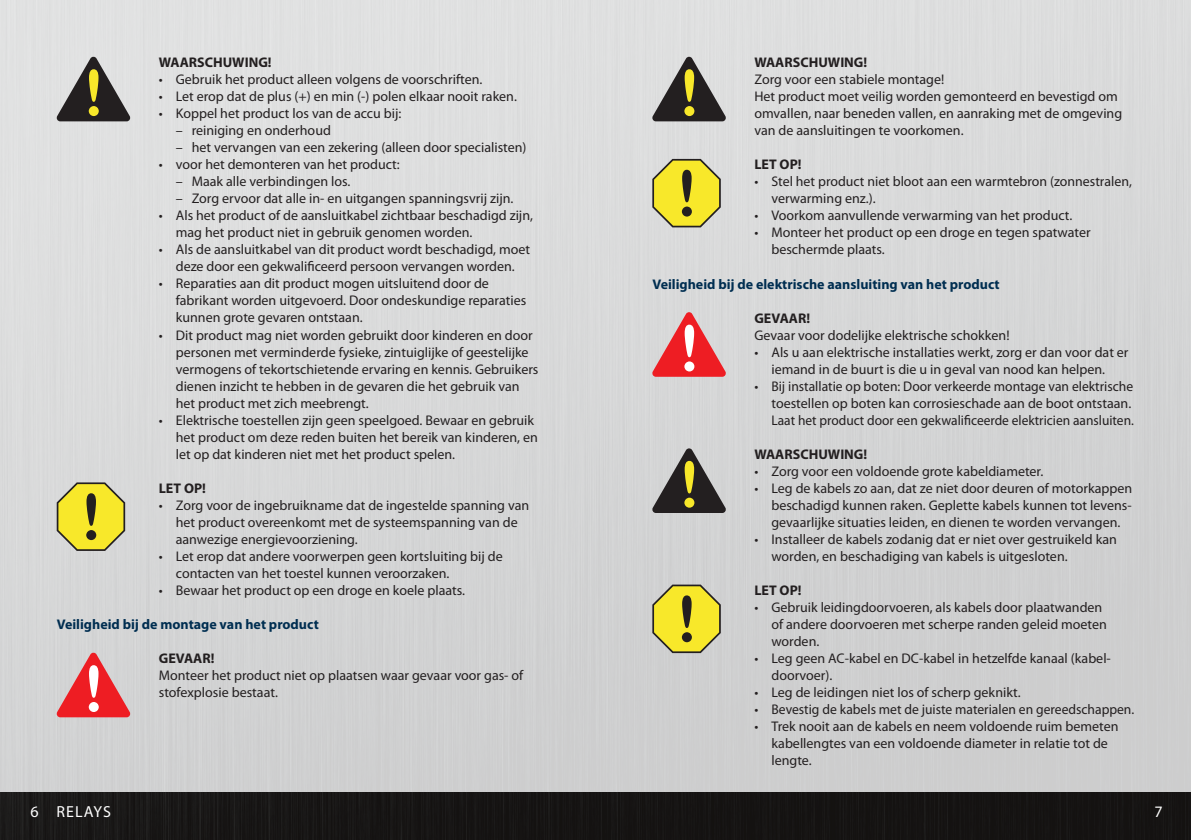
<style>
.page{position:relative;width:1191px;height:840px;background:#fff}
.page>*{position:absolute;margin:0;border:0;box-sizing:border-box;transform-origin:0 0}
.t1{font:16px "Myriad Pro";letter-spacing:.07em;color:#fff}
.t2{font:14px/17px "Myriad Pro";color:#231f20}
.t3{font:700 14px "Myriad Pro";color:#002e51}
.t4{font:700 14px "Myriad Pro";color:#231f20}
</style>
<div class="page">
<img style="left:0;top:0;width:1191px;height:792px">
<div style="left:0;top:792px;width:1191px;height:47px;background:#161414"></div>
<svg style="left:56px;top:56px;width:75px;height:65px;background:#878579"></svg>
<svg style="left:57px;top:482px;width:68px;height:68px;background:#d4c945"></svg>
<svg style="left:56px;top:651px;width:75px;height:66px;background:#e28083"></svg>
<svg style="left:651px;top:56px;width:75px;height:65px;background:#868478"></svg>
<svg style="left:651px;top:447px;width:75px;height:65px;background:#838175"></svg>
<svg style="left:652px;top:159px;width:69px;height:68px;background:#d4c847"></svg>
<svg style="left:652px;top:584px;width:69px;height:68px;background:#d2c746"></svg>
<svg style="left:651px;top:311px;width:75px;height:65px;background:#e48285"></svg>
<p class="t4" style="left:159px;top:55px;width:114px">WAARSCHUWING!</p>
<p class="t2" style="left:159px;top:71px;width:325px">• Gebruik het product alleen volgens de voorschriften.</p>
<p class="t2" style="left:159px;top:88px;width:360px">• Let erop dat de plus (+) en min (-) polen elkaar nooit raken.</p>
<p class="t2" style="left:159px;top:105px;width:244px">• Koppel het product los van de accu bij:</p>
<p class="t2" style="left:176px;top:122px;width:157px">– reiniging en onderhoud</p>
<p class="t2" style="left:176px;top:139px;width:352px">– het vervangen van een zekering (alleen door specialisten)</p>
<p class="t2" style="left:159px;top:156px;width:242px">• voor het demonteren van het product:</p>
<p class="t2" style="left:176px;top:173px;width:176px">– Maak alle verbindingen los.</p>
<p class="t2" style="left:176px;top:190px;width:339px">– Zorg ervoor dat alle in- en uitgangen spanningsvrij zijn.</p>
<p class="t2" style="left:176px;top:207px;width:359px;text-indent:-17px">• Als het product of de aansluitkabel zichtbaar beschadigd zijn, mag het product niet in gebruik genomen worden.</p>
<p class="t2" style="left:159px;top:241px;width:373px;text-align:center">• Als de aansluitkabel van dit product wordt beschadigd, moet deze door een gekwalificeerd persoon vervangen worden.</p>
<p class="t2" style="left:176px;top:275px;width:352px;text-indent:-17px">• Reparaties aan dit product mogen uitsluitend door de fabrikant worden uitgevoerd. Door ondeskundige reparaties kunnen grote gevaren ontstaan.</p>
<p class="t2" style="left:176px;top:326px;width:364px;text-indent:-17px">• Dit product mag niet worden gebruikt door kinderen en door personen met verminderde fysieke, zintuiglijke of geestelijke vermogens of tekortschietende ervaring en kennis. Gebruikers dienen inzicht te hebben in de gevaren die het gebruik van het product met zich meebrengt.</p>
<p class="t2" style="left:176px;top:411px;width:364px;text-indent:-17px">• Elektrische toestellen zijn geen speelgoed. Bewaar en gebruik het product om deze reden buiten het bereik van kinderen, en let op dat kinderen niet met het product spelen.</p>
<p class="t4" style="left:159px;top:480px;width:49px">LET OP!</p>
<p class="t2" style="left:176px;top:496px;width:355px;text-indent:-17px">• Zorg voor de ingebruikname dat de ingestelde spanning van het product overeenkomt met de systeemspanning van de aanwezige energievoorziening.</p>
<p class="t2" style="left:176px;top:547px;width:328px;text-indent:-17px">• Let erop dat andere voorwerpen geen kortsluiting bij de contacten van het toestel kunnen veroorzaken.</p>
<p class="t2" style="left:159px;top:581px;width:308px">• Bewaar het product op een droge en koele plaats.</p>
<p class="t3" style="left:57px;top:616px;width:264px">Veiligheid bij de montage van het product</p>
<p class="t4" style="left:159px;top:650px;width:57px">GEVAAR!</p>
<p class="t2" style="left:159px;top:666px;width:366px">Monteer het product niet op plaatsen waar gevaar voor gas- of stofexplosie bestaat.</p>
<p class="t4" style="left:754px;top:55px;width:114px">WAARSCHUWING!</p>
<p class="t2" style="left:754px;top:71px;width:369px">Zorg voor een stabiele montage!<br>Het product moet veilig worden gemonteerd en bevestigd om omvallen, naar beneden vallen, en aanraking met de omgeving van de aansluitingen te voorkomen.</p>
<p class="t4" style="left:754px;top:157px;width:49px">LET OP!</p>
<p class="t2" style="left:771px;top:173px;width:362px;text-indent:-17px">• Stel het product niet bloot aan een warmtebron (zonnestralen, verwarming enz.).</p>
<p class="t2" style="left:754px;top:207px;width:319px">• Voorkom aanvullende verwarming van het product.</p>
<p class="t2" style="left:771px;top:224px;width:321px;text-indent:-17px">• Monteer het product op een droge en tegen spatwater beschermde plaats.</p>
<p class="t3" style="left:652px;top:276px;width:349px">Veiligheid bij de elektrische aansluiting van het product</p>
<p class="t4" style="left:754px;top:310px;width:57px">GEVAAR!</p>
<p class="t2" style="left:754px;top:326px;width:257px">Gevaar voor dodelijke elektrische schokken!</p>
<p class="t2" style="left:754px;top:343px;width:375px;text-align:center">• Als u aan elektrische installaties werkt, zorg er dan voor dat er iemand in de buurt is die u in geval van nood kan helpen.</p>
<p class="t2" style="left:771px;top:377px;width:364px;text-indent:-17px">• Bij installatie op boten: Door verkeerde montage van elektrische toestellen op boten kan corrosieschade aan de boot ontstaan.<br>Laat het product door een gekwalificeerde elektricien aansluiten.</p>
<p class="t4" style="left:754px;top:446px;width:114px">WAARSCHUWING!</p>
<p class="t2" style="left:754px;top:462px;width:290px">• Zorg voor een voldoende grote kabeldiameter.</p>
<p class="t2" style="left:771px;top:479px;width:362px;text-align:justify;text-indent:-17px">• Leg de kabels zo aan, dat ze niet door deuren of motorkappen beschadigd kunnen raken. Geplette kabels kunnen tot levens&shy;gevaarlijke situaties leiden, en dienen te worden vervangen.</p>
<p class="t2" style="left:771px;top:530px;width:347px;text-indent:-17px">• Installeer de kabels zodanig dat er niet over gestruikeld kan worden, en beschadiging van kabels is uitgesloten.</p>
<p class="t4" style="left:754px;top:582px;width:49px">LET OP!</p>
<p class="t2" style="left:771px;top:598px;width:337px;text-indent:-17px">• Gebruik leidingdoorvoeren, als kabels door plaatwanden of andere doorvoeren met scherpe randen geleid moeten worden.</p>
<p class="t2" style="left:771px;top:649px;width:340px;text-indent:-17px">• Leg geen AC-kabel en DC-kabel in hetzelfde kanaal (kabel&shy;doorvoer).</p>
<p class="t2" style="left:754px;top:683px;width:268px">• Leg de leidingen niet los of scherp geknikt.</p>
<p class="t2" style="left:754px;top:700px;width:381px">• Bevestig de kabels met de juiste materialen en gereedschappen.</p>
<p class="t2" style="left:771px;top:717px;width:349px;text-indent:-17px">• Trek nooit aan de kabels en neem voldoende ruim bemeten kabellengtes van een voldoende diameter in relatie tot de lengte.</p>
<p class="t1" style="left:31px;top:802px;width:82px">6 RELAYS</p>
<p class="t1" style="left:1154px;top:802px;width:10px">7</p>
</div>
